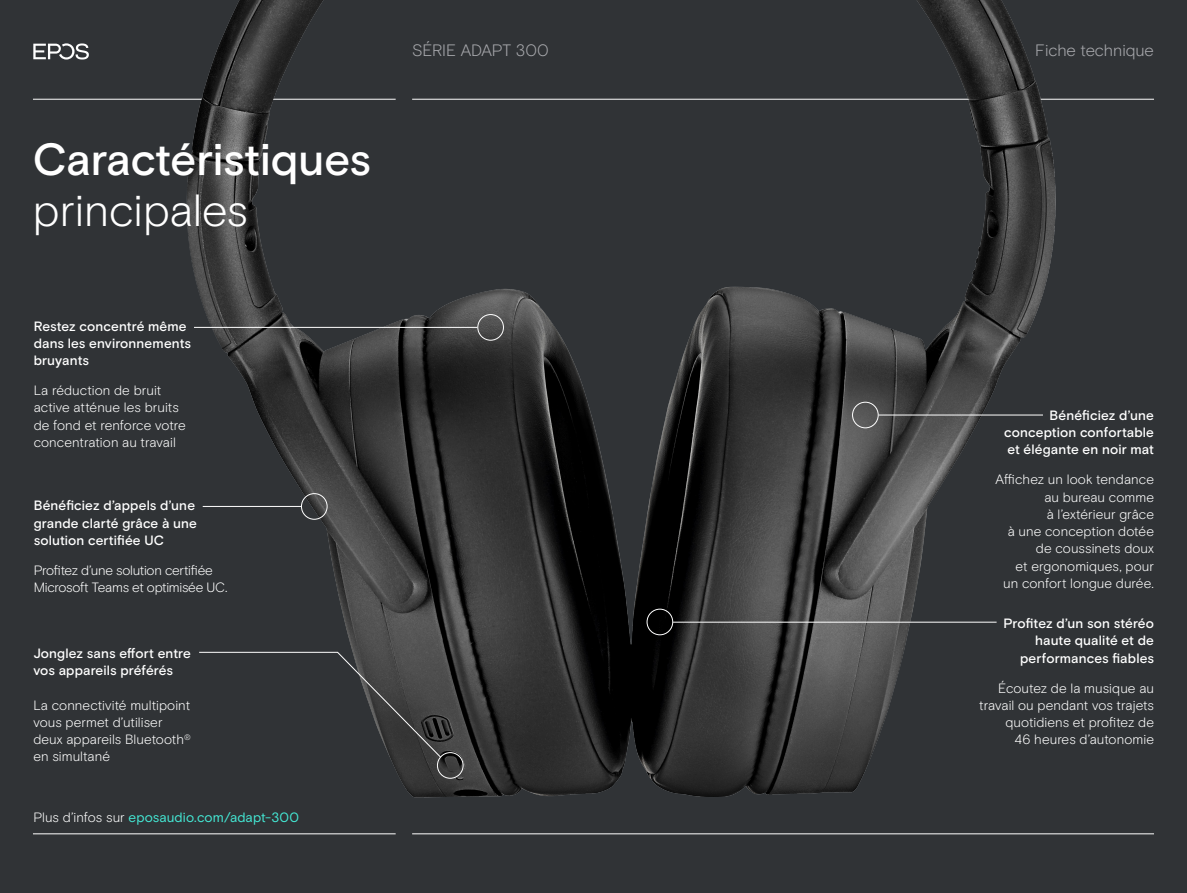
<style>
.page{position:relative;width:1187px;height:893px;background:#fff}
.page>*{position:absolute;margin:0;border:0;box-sizing:border-box;transform-origin:0 0}
.t1{font:500 45px/51px "EPOS Basis";letter-spacing:-.01em;color:#fff}
.t2{font:300 16.5px "EPOS Basis";letter-spacing:-.005em;color:#a8a9ad}
.EPOS_bodytext{font:300 13.5px/17.2px "EPOS Basis";letter-spacing:.005em;color:#fff}
.EPOS_bodytext-2{font:500 13.5px/17.2px "EPOS Basis";letter-spacing:.01em;color:#fff}
.EPOS_bodytext-3{font:300 13.5px/17.2px "EPOS Basis";letter-spacing:-.02em;color:#fff}
.EPOS_bodytext-4{font:13.5px "EPOS Basis";letter-spacing:.01em;color:#44ead6}
.s1{font-weight:300}
.s2{font-weight:300;color:#fff}
</style>
<div class="page">
<img style="left:0;top:0;width:1186px;height:893px">
<div style="left:437px;top:752px;width:26px;height:27px;border:1px solid #fff;border-radius:50%"></div>
<div style="left:301px;top:493px;width:26px;height:27px;border:1px solid #fff;border-radius:50%"></div>
<div style="left:477px;top:314px;width:26px;height:26px;border:1px solid #fff;border-radius:50%"></div>
<div style="left:646px;top:609px;width:27px;height:26px;border:1px solid #fff;border-radius:50%"></div>
<div style="left:852px;top:402px;width:26px;height:26px;border:1px solid #fff;border-radius:50%"></div>
<svg style="left:198px;top:652px;width:243px;height:106px;background:#37393b"></svg>
<hr style="left:203px;top:506px;width:98px;height:1px;background:#fff">
<hr style="left:194px;top:327px;width:283px;height:1px;background:#fff">
<hr style="left:673px;top:622px;width:323px;height:1px;background:#fff">
<hr style="left:878px;top:415px;width:164px;height:1px;background:#fff">
<p class="t1" style="left:33px;top:136px;width:339px">Caractéristiques <span class="s1">principales</span></p>
<p class="EPOS_bodytext-2" style="left:34px;top:318px;width:159px">Restez concentré même dans les environnements bruyants</p>
<p class="EPOS_bodytext" style="left:34px;top:382px;width:154px">La réduction de bruit active atténue les bruits de fond et renforce votre concentration au travail</p>
<p class="EPOS_bodytext-2" style="left:34px;top:497px;width:165px">Bénéficiez dʼappels d’une grande clarté grâce à une solution certifiée UC</p>
<p class="EPOS_bodytext-3" style="left:34px;top:562px;width:195px">Profitez d’une solution certifiée<br>Microsoft Teams et optimisée UC.</p>
<p class="EPOS_bodytext-2" style="left:33px;top:645px;width:159px">Jonglez sans effort entre vos appareils préférés</p>
<p class="EPOS_bodytext" style="left:33px;top:696px;width:159px">La connectivité multipoint vous permet d’utiliser deux appareils Bluetooth<sup>® </sup>en simultané</p>
<p class="EPOS_bodytext-4" style="left:33px;top:809px;width:267px"><span class="s2">Plus d’infos sur</span> eposaudio.com/adapt-300</p>
<p class="t2" style="left:412px;top:41px;width:138px">SÉRIE ADAPT 300</p>
<p class="t2" style="left:1035px;top:41px;width:120px">Fiche technique</p>
<p class="EPOS_bodytext-2" style="left:1004px;top:407px;width:151px;text-align:justify;text-indent:45px">Bénéficiez d’une conception confortable et élégante en noir mat</p>
<p class="EPOS_bodytext" style="left:995px;top:471px;width:160px;text-align:right">Affichez un look tendance au bureau comme<br>à lʼextérieur grâce<br>à une conception dotée de coussinets doux<br>et ergonomiques, pour<br>un confort longue durée.</p>
<p class="EPOS_bodytext-2" style="left:1003px;top:615px;width:152px;text-align:right">Profitez d’un son stéréo haute qualité et de performances fiables</p>
<p class="EPOS_bodytext" style="left:979px;top:679px;width:176px;text-align:right">Écoutez de la musique au travail ou pendant vos trajets quotidiens et profitez de<br>46 heures d’autonomie</p>
</div>
